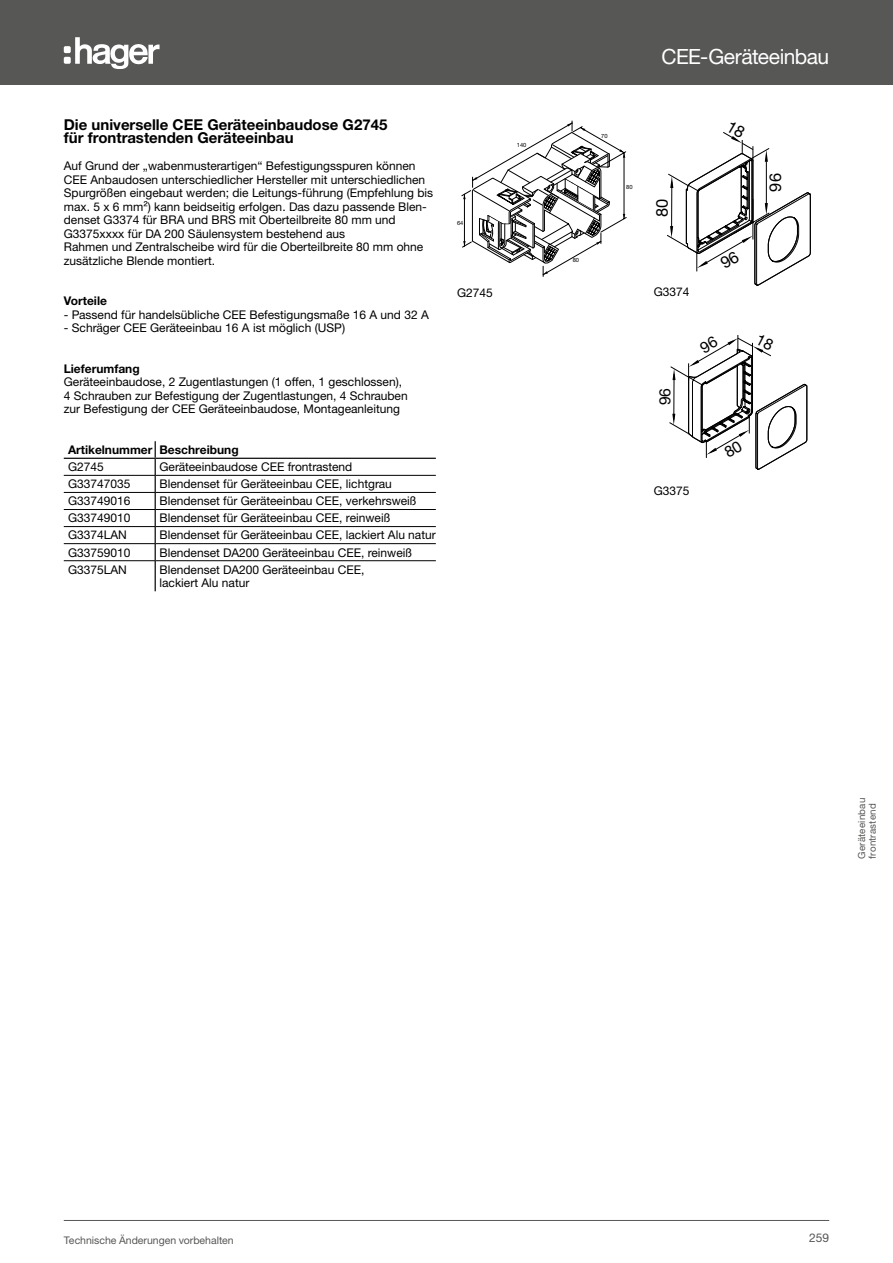
<style>
.page{position:relative;width:893px;height:1263px;background:#fff}
.page>*{position:absolute;margin:0;border:0;box-sizing:border-box;transform-origin:0 0}
.t1{font:21px "Helvetica Neue LTW1 G";letter-spacing:-.025em;color:#fff}
.t2{font:16.35px "Helvetica Neue LTW1 G";color:#000}
.t3{font:15.6px "Helvetica Neue LTW1 G";color:#000}
.t4{font:700 15px/13.5px "Helvetica Neue LTW1 G";color:#000}
.t5{font:12px/13.5px "Helvetica Neue LTW1 G";color:#000}
.t6{font:700 12px "Helvetica Neue LTW1 G";color:#000}
.t7{font:12px "Helvetica Neue LTW1 G";color:#575756}
.t8{font:10.5px "Helvetica Neue LTW1 G";color:#575756}
.t9{font:9.75px/10.5px "Helvetica Neue LTW1 G";letter-spacing:.02em;color:#575756}
.t10{font:5.7px "Helvetica Neue";color:#000}
</style>
<div class="page">
<div style="left:0;top:0;width:893px;height:85px;background:#575756"></div>
<hr style="left:64px;top:1220px;width:765px;height:1px;background:#575756">
<svg style="left:75px;top:37px;width:85px;height:32px"></svg>
<div style="left:64px;top:46px;width:7px;height:7px;background:#fff;border-radius:2px"></div>
<div style="left:64px;top:57px;width:7px;height:7px;background:#fff;border-radius:2px"></div>
<svg style="left:155px;top:441px;width:1px;height:119px"></svg>
<hr style="left:155px;top:561px;width:1px;height:30px;background:#000">
<hr style="left:64px;top:458px;width:91px;height:1px;background:#000">
<hr style="left:155px;top:458px;width:281px;height:1px;background:#000">
<hr style="left:64px;top:475px;width:91px;height:1px;background:#000">
<hr style="left:155px;top:475px;width:281px;height:1px;background:#000">
<hr style="left:64px;top:492px;width:91px;height:1px;background:#000">
<hr style="left:155px;top:492px;width:281px;height:1px;background:#000">
<hr style="left:64px;top:509px;width:91px;height:1px;background:#000">
<hr style="left:155px;top:509px;width:281px;height:1px;background:#000">
<hr style="left:64px;top:526px;width:91px;height:1px;background:#000">
<hr style="left:155px;top:526px;width:281px;height:1px;background:#000">
<hr style="left:64px;top:543px;width:91px;height:1px;background:#000">
<hr style="left:155px;top:543px;width:281px;height:1px;background:#000">
<hr style="left:64px;top:560px;width:91px;height:1px;background:#000">
<hr style="left:155px;top:560px;width:281px;height:1px;background:#000">
<svg style="left:462px;top:121px;width:164px;height:156px"></svg>
<svg style="left:669px;top:335px;width:138px;height:135px"></svg>
<svg style="left:667px;top:132px;width:144px;height:154px"></svg>
<h1 class="t1" style="left:662px;top:43px;width:169px">CEE-Geräteeinbau</h1>
<p class="t4" style="left:64px;top:118px;width:325px">Die universelle CEE Geräteeinbaudose G2745 für frontrastenden Geräteeinbau</p>
<p class="t5" style="left:64px;top:159px;width:371px">Auf Grund der „wabenmusterartigen“ Befestigungsspuren können CEE Anbaudosen unterschiedlicher Hersteller mit unterschiedlichen Spurgrößen eingebaut werden; die Leitungs-führung (Empfehlung bis max. 5 x 6 mm²) kann beidseitig erfolgen. Das dazu passende Blen&shy;denset G3374 für BRA und BRS mit Oberteilbreite 80 mm und G3375xxxx für DA 200 Säulensystem bestehend aus<br>Rahmen und Zentralscheibe wird für die Oberteilbreite 80 mm ohne zusätzliche Blende montiert.</p>
<p class="t6" style="left:64px;top:294px;width:45px">Vorteile</p>
<p class="t5" style="left:64px;top:308px;width:367px">- Passend für handelsübliche CEE Befestigungsmaße 16 A und 32 A</p>
<p class="t5" style="left:64px;top:321px;width:283px">- Schräger CEE Geräteeinbau 16 A ist möglich (USP)</p>
<p class="t6" style="left:64px;top:361px;width:77px">Lieferumfang</p>
<p class="t5" style="left:64px;top:375px;width:345px">Geräteeinbaudose, 2 Zugentlastungen (1 offen, 1 geschlossen),<br>4 Schrauben zur Befestigung der Zugentlastungen, 4 Schrauben zur Befestigung der CEE Geräteeinbaudose, Montageanleitung</p>
<p class="t6" style="left:68px;top:442px;width:172px">Artikelnummer Beschreibung</p>
<p class="t5" style="left:68px;top:460px;width:37px">G2745</p>
<p class="t5" style="left:159px;top:460px;width:194px">Geräteeinbaudose CEE frontrastend</p>
<p class="t5" style="left:68px;top:477px;width:64px">G33747035</p>
<p class="t5" style="left:159px;top:477px;width:234px">Blendenset für Geräteeinbau CEE, lichtgrau</p>
<p class="t5" style="left:68px;top:494px;width:64px">G33749016</p>
<p class="t5" style="left:159px;top:494px;width:259px">Blendenset für Geräteeinbau CEE, verkehrsweiß</p>
<p class="t5" style="left:68px;top:511px;width:64px">G33749010</p>
<p class="t5" style="left:159px;top:511px;width:232px">Blendenset für Geräteeinbau CEE, reinweiß</p>
<p class="t5" style="left:68px;top:528px;width:60px">G3374LAN</p>
<p class="t5" style="left:159px;top:528px;width:278px">Blendenset für Geräteeinbau CEE, lackiert Alu natur</p>
<p class="t5" style="left:68px;top:545px;width:64px">G33759010</p>
<p class="t5" style="left:159px;top:545px;width:254px">Blendenset DA200 Geräteeinbau CEE, reinweiß</p>
<p class="t5" style="left:68px;top:562px;width:60px">G3375LAN</p>
<p class="t5" style="left:159px;top:562px;width:206px">Blendenset DA200 Geräteeinbau CEE, lackiert Alu natur</p>
<p class="t10" style="left:457px;top:219px;width:8px">64</p>
<p class="t10" style="left:517px;top:142px;width:11px">140</p>
<p class="t10" style="left:601px;top:132px;width:8px">70</p>
<p class="t10" style="left:626px;top:184px;width:8px">80</p>
<p class="t10" style="left:573px;top:257px;width:8px">80</p>
<h2 class="t2" style="left:652px;top:217px;width:20px;rotate:-90deg">80</h2>
<p class="t5" style="left:457px;top:286px;width:37px">G2745</p>
<p class="t5" style="left:654px;top:285px;width:37px">G3374</p>
<h3 class="t3" style="left:655px;top:405px;width:19px;rotate:-90deg">96</h3>
<p class="t5" style="left:654px;top:483px;width:37px">G3375</p>
<h2 class="t2" style="left:765px;top:192px;width:20px;rotate:-90deg">96</h2>
<p class="t9" style="left:856px;top:859px;width:62px;rotate:-90deg">Geräteeinbau frontrastend</p>
<p class="t8" style="left:64px;top:1233px;width:171px">Technische Änderungen vorbehalten</p>
<p class="t7" style="left:809px;top:1230px;width:22px">259</p>
</div>
